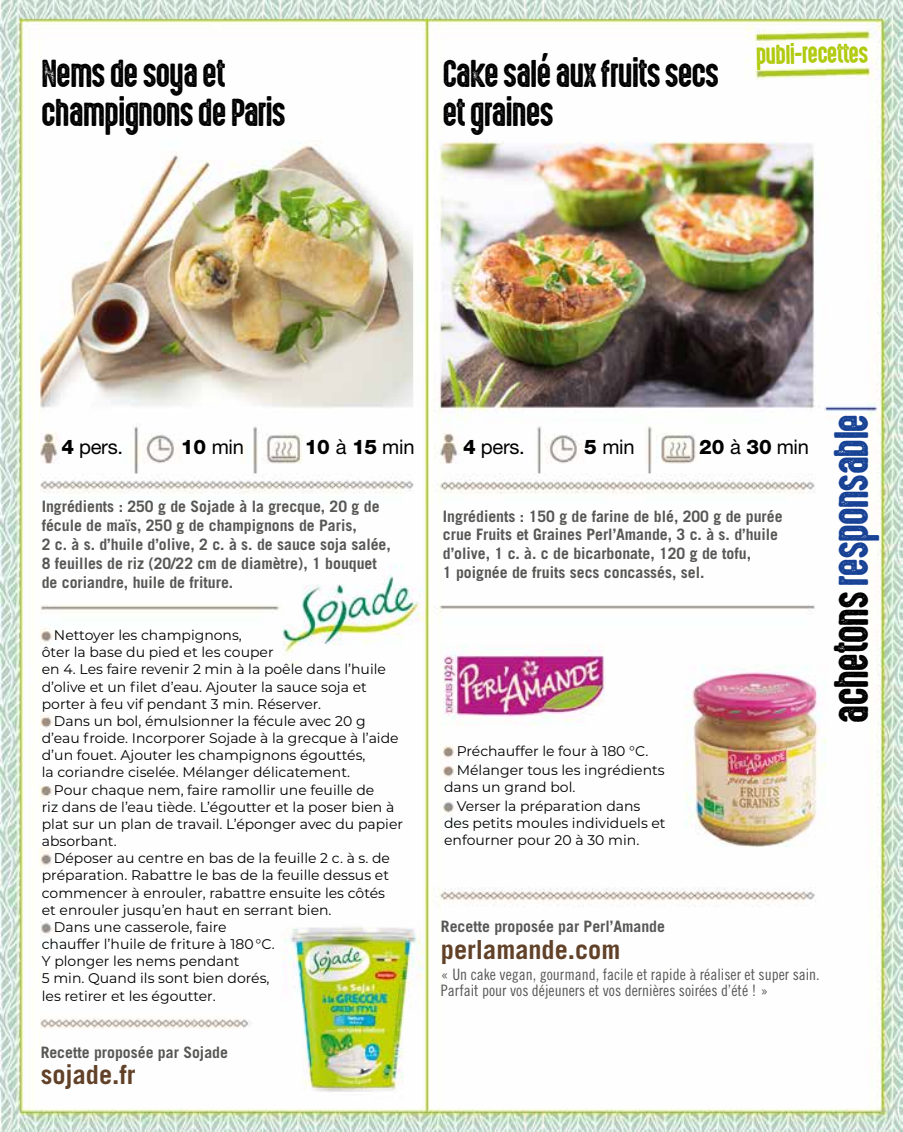
<style>
.page{position:relative;width:903px;height:1132px;background:#fff}
.page>*{position:absolute;margin:0;border:0;box-sizing:border-box;transform-origin:0 0}
.t1{font:43.75px "High Voltage Rough";letter-spacing:-.05em;color:#164194}
.t2{font:35px/38.5px "High Voltage Rough";letter-spacing:-.05em;color:#000}
.t3{font:700 26.25px "Trade Gothic LT Std";color:#614127}
.t4{font:24.68px "High Voltage Rough";color:#afca0b}
.t5{font:20.12px "Helvetica Neue LT Std";letter-spacing:-.015em;color:#000}
.t6{font:800 20.12px "Helvetica Neue LT Std";letter-spacing:-.015em;color:#000}
.t7{font:700 15.75px/18.9px "Trade Gothic LT Std";color:#575756}
.t8{font:15.75px/15.8px "Trade Gothic LT Std Cn 18";color:#575756}
.t9{font:14px/17.2px "Montserrat";color:#000}
.s1{font-weight:800}
.s2{font-weight:400}
.s3{color:#000}
</style>
<div class="page">
<img style="left:0;top:0;width:903px;height:1131px">
<h2 class="t2" style="left:41px;top:56px;width:247px">Nems de soya et champignons de Paris</h2>
<h2 class="t2" style="left:442px;top:56px;width:279px">Cake salé aux fruits secs et graines</h2>
<h3 class="t4" style="left:755px;top:41px;width:114px;rotate:-1deg">publi-recettes</h3>
<h3 class="t5" style="left:62px;top:435px;width:63px"><span class="s1">4</span> pers.</h3>
<h3 class="t5" style="left:181px;top:435px;width:65px"><span class="s1">10</span> min</h3>
<h3 class="t6" style="left:305px;top:435px;width:111px">10 <span class="s2">à</span> 15 <span class="s2">min</span></h3>
<h3 class="t5" style="left:463px;top:435px;width:63px"><span class="s1">4</span> pers.</h3>
<h3 class="t5" style="left:584px;top:435px;width:52px"><span class="s1">5</span> min</h3>
<h3 class="t6" style="left:699px;top:435px;width:111px">20 <span class="s2">à</span> 30 <span class="s2">min</span></h3>
<p class="t7" style="left:42px;top:496px;width:351px">Ingrédients : 250 g de Sojade à la grecque, 20 g de fécule de maïs, 250 g de champignons de Paris,<br>2 c. à s. d’huile d’olive, 2 c. à s. de sauce soja salée, 8 feuilles de riz (20/22 cm de diamètre), 1 bouquet de coriandre, huile de friture.</p>
<p class="t9" style="left:42px;top:626px;width:346px;text-indent:12px">Nettoyer les champignons,<br>ôter la base du pied et les couper<br>en 4. Les faire revenir 2 min à la poêle dans l’huile d’olive et un filet d’eau. Ajouter la sauce soja et porter à feu vif pendant 3 min. Réserver.</p>
<p class="t9" style="left:54px;top:711px;width:313px">Dans un bol, émulsionner la fécule avec 20 g</p>
<p class="t9" style="left:42px;top:728px;width:358px">d’eau froide. Incorporer Sojade à la grecque à l’aide</p>
<p class="t9" style="left:42px;top:746px;width:325px">d’un fouet. Ajouter les champignons égouttés,</p>
<p class="t9" style="left:42px;top:763px;width:310px">la coriandre ciselée. Mélanger délicatement.</p>
<p class="t9" style="left:54px;top:780px;width:322px">Pour chaque nem, faire ramollir une feuille de</p>
<p class="t9" style="left:42px;top:797px;width:354px">riz dans de l’eau tiède. L’égoutter et la poser bien à</p>
<p class="t9" style="left:42px;top:814px;width:363px">plat sur un plan de travail. L’éponger avec du papier</p>
<p class="t9" style="left:42px;top:831px;width:76px">absorbant.</p>
<p class="t9" style="left:54px;top:848px;width:338px">Déposer au centre en bas de la feuille 2 c. à s. de</p>
<p class="t9" style="left:42px;top:866px;width:349px">préparation. Rabattre le bas de la feuille dessus et</p>
<p class="t9" style="left:42px;top:883px;width:345px">commencer à enrouler, rabattre ensuite les côtés</p>
<p class="t9" style="left:42px;top:900px;width:291px">et enrouler jusqu’en haut en serrant bien.</p>
<p class="t9" style="left:54px;top:917px;width:174px">Dans une casserole, faire</p>
<p class="t9" style="left:42px;top:934px;width:234px">chauffer l’huile de friture à 180 °C.</p>
<p class="t9" style="left:42px;top:951px;width:199px">Y plonger les nems pendant</p>
<p class="t9" style="left:42px;top:969px;width:229px">5 min. Quand ils sont bien dorés,</p>
<p class="t9" style="left:42px;top:986px;width:175px">les retirer et les égoutter.</p>
<p class="t7" style="left:443px;top:506px;width:341px">Ingrédients : 150 g de farine de blé, 200 g de purée crue Fruits et Graines Perl’Amande, 3 c. à s. d’huile d’olive, 1 c. à. c de bicarbonate, 120 g de tofu,<br>1 poignée de fruits secs concassés, sel.</p>
<p class="t9" style="left:457px;top:740px;width:209px;line-height:18.9px">Préchauffer le four à 180 °C.<br>Mélanger tous les ingrédients</p>
<p class="t9" style="left:457px;top:776px;width:185px;line-height:18.9px;text-indent:-13px">dans un grand bol.<br>Verser la préparation dans</p>
<p class="t9" style="left:444px;top:813px;width:223px">des petits moules individuels et enfourner pour 20 à 30 min.</p>
<p class="t7" style="left:441px;top:916px;width:226px">Recette proposée par Perl’Amande</p>
<h3 class="t3" style="left:441px;top:932px;width:181px">perlamande.com</h3>
<p class="t8" style="left:441px;top:966px;width:380px">« Un cake vegan, gourmand, facile et rapide à réaliser et super sain.<br>Parfait pour vos déjeuners et vos dernières soirées d’été ! »</p>
<h1 class="t1" style="left:827px;top:723px;width:312px;rotate:-90deg"><span class="s3">achetons</span> responsable</h1>
<p class="t7" style="left:41px;top:1041px;width:189px">Recette proposée par Sojade</p>
<h3 class="t3" style="left:41px;top:1057px;width:96px">sojade.fr</h3>
</div>
